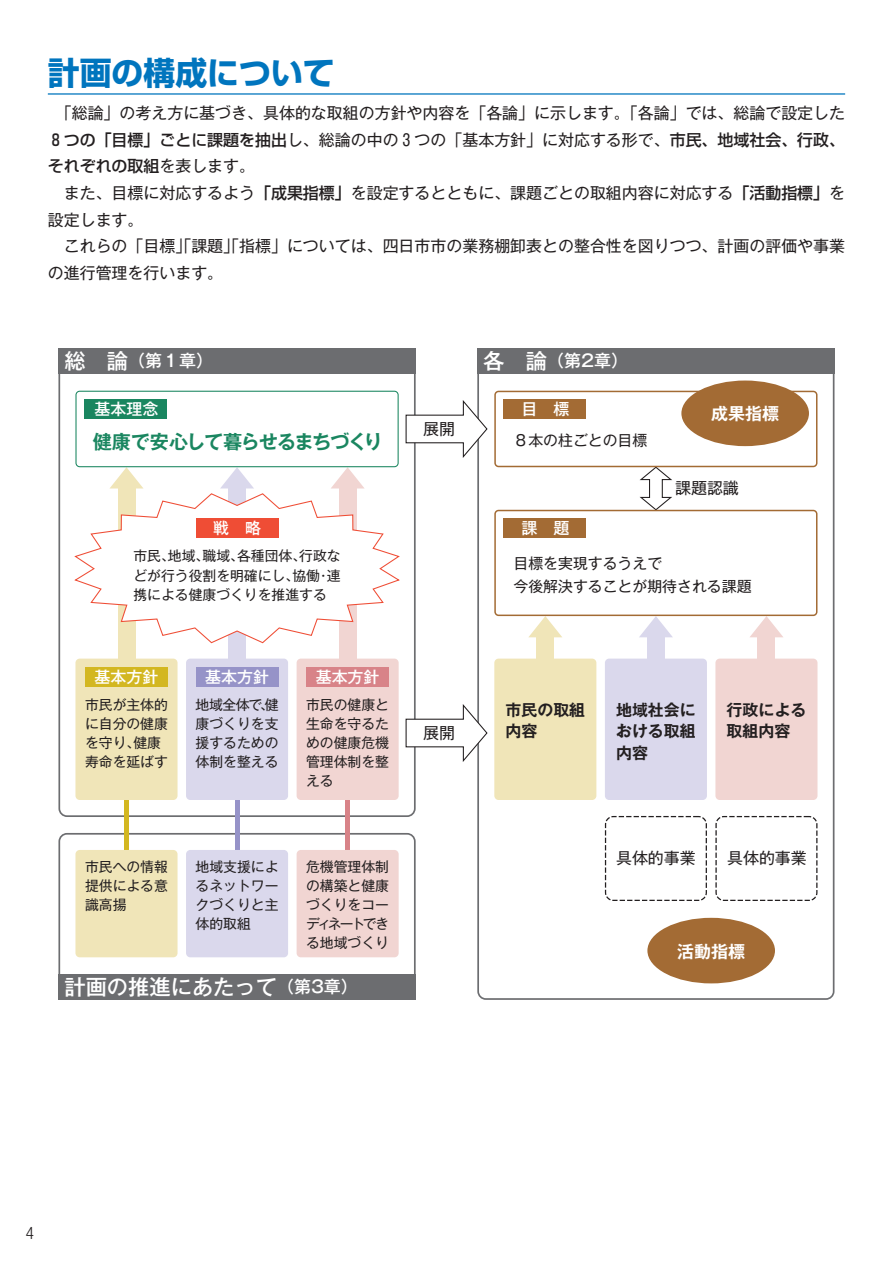
<style>
.page{position:relative;width:893px;height:1263px;background:#fff}
.page>*{position:absolute;margin:0;border:0;box-sizing:border-box;transform-origin:0 0}
.t1{font:31.95px "Shin Go Pro Bold 90 pv RKSJ H";color:#0075be}
.t2{font:21.3px "Gothic MB101 Pro Medium 90 pv RKSJ H";color:#fff}
.t3{font:19.2px "Gothic MB101 Pro De Bold 90 pv RKSJ H";letter-spacing:-.05em;color:#1a8660}
.t4{font:16.95px "Gothic MB101 Pro Medium 90 pv RKSJ H";color:#fff}
.t5{font:16.95px "Gothic MB101 Pro De Bold 90 pv RKSJ H";color:#fff}
.t6{font:300 condensed 16.95px "Helvetica Neue";color:#231f20}
.t7{font:15.9px/26.5px "Gothic MB101 Pro Regular 90 pv RKSJ H";color:#231f20}
.t8{font:15.9px/26.5px "Shin Go Pro Medium 90 pv RKSJ H";color:#231f20}
.t9{font:15.9px/21.3px "Gothic MB101 Pro De Bold 90 pv RKSJ H";color:#231f20}
.t10{font:15.9px "Gothic MB101 Pro Medium 90 pv RKSJ H";color:#fff}
.t11{font:14.85px/23.4px "Gothic MB101 Pro Regular 90 pv RKSJ H";color:#231f20}
.t12{font:13.8px/19.2px "Gothic MB101 Pro Regular 90 pv RKSJ H";color:#231f20;text-align:justify}
.s1{font-family:"Gothic MB101 Pro Regular 90 pv RKSJ H"}
.s2{font-family:"Shin Go Pro Medium 90 pv RKSJ H"}
.s3{font-size:21.3px}
.s4{font-size:16.95px}
</style>
<div class="page">
<svg style="left:58px;top:833px;width:358px;height:141px"></svg>
<svg style="left:58px;top:374px;width:358px;height:443px"></svg>
<div style="left:58px;top:348px;width:358px;height:26px;background:#6c6d70"></div>
<svg style="left:477px;top:374px;width:357px;height:626px"></svg>
<div style="left:477px;top:348px;width:357px;height:26px;background:#6c6d70"></div>
<div style="left:58px;top:974px;width:358px;height:26px;background:#6c6d70"></div>
<div style="left:124px;top:774px;width:5px;height:90px;background:#d3b721"></div>
<hr style="left:235px;top:774px;width:4px;height:90px;background:#9693c8">
<div style="left:345px;top:774px;width:5px;height:90px;background:#d88388"></div>
<div style="left:118px;top:487px;width:17px;height:306px;background:#f0e5b8"></div>
<div style="left:229px;top:487px;width:17px;height:306px;background:#dad8ec"></div>
<div style="left:339px;top:487px;width:17px;height:306px;background:#f1d5d2"></div>
<div style="left:537px;top:636px;width:17px;height:125px;background:#f0e5b8"></div>
<div style="left:647px;top:636px;width:17px;height:125px;background:#dad8ec"></div>
<div style="left:758px;top:636px;width:17px;height:125px;background:#f1d5d2"></div>
<svg style="left:405px;top:398px;width:83px;height:61px"></svg>
<svg style="left:405px;top:702px;width:83px;height:61px"></svg>
<svg style="left:73px;top:493px;width:328px;height:151px"></svg>
<svg style="left:75px;top:391px;width:324px;height:97px"></svg>
<svg style="left:494px;top:391px;width:323px;height:246px"></svg>
<div style="left:75px;top:659px;width:103px;height:141px;background:#f0e5b8;border-radius:4px"></div>
<div style="left:297px;top:659px;width:102px;height:141px;background:#f1d5d2;border-radius:4px"></div>
<div style="left:186px;top:659px;width:102px;height:141px;background:#dad8ec;border-radius:4px"></div>
<div style="left:494px;top:659px;width:102px;height:141px;background:#f0e5b8;border-radius:4px"></div>
<div style="left:715px;top:659px;width:102px;height:141px;background:#f1d5d2;border-radius:4px"></div>
<div style="left:605px;top:659px;width:102px;height:141px;background:#dad8ec;border-radius:4px"></div>
<svg style="left:715px;top:816px;width:102px;height:85px"></svg>
<svg style="left:605px;top:816px;width:102px;height:85px"></svg>
<div style="left:75px;top:850px;width:103px;height:107px;background:#f0e5b8;border-radius:4px"></div>
<div style="left:297px;top:850px;width:102px;height:107px;background:#f1d5d2;border-radius:4px"></div>
<div style="left:186px;top:850px;width:102px;height:107px;background:#dad8ec;border-radius:4px"></div>
<div style="left:681px;top:380px;width:128px;height:66px;background:#a36b34;border-radius:50%"></div>
<div style="left:647px;top:918px;width:128px;height:65px;background:#a36b34;border-radius:50%"></div>
<div style="left:196px;top:518px;width:83px;height:19px;background:#ef4d35"></div>
<div style="left:84px;top:399px;width:83px;height:19px;background:#1a8660"></div>
<div style="left:85px;top:667px;width:83px;height:19px;background:#d3b721"></div>
<div style="left:306px;top:667px;width:83px;height:19px;background:#d88388"></div>
<div style="left:196px;top:667px;width:83px;height:19px;background:#9693c8"></div>
<div style="left:503px;top:399px;width:83px;height:19px;background:#a36b34"></div>
<div style="left:503px;top:518px;width:83px;height:19px;background:#a36b34"></div>
<hr style="left:48px;top:93px;width:797px;height:2px;background:#0075be">
<h1 class="t1" style="left:48px;top:61px;width:289px">計画の構成について</h1>
<p class="t7" style="left:56px;top:102px;width:791px">「総論」の考え方に基づき、具体的な取組の方針や内容を「各論」に示します。「各論」では、総論で設定した</p>
<p class="t8" style="left:48px;top:129px;width:799px">8 つの「目標」ごとに課題を抽出<span class="s1">し、総論の中の 3 つの「基本方針」に対応する形で、</span>市民、地域社会、行政、それぞれの取組<span class="s1">を表します。</span></p>
<p class="t7" style="left:48px;top:182px;width:799px">　また、目標に対応するよう<span class="s2">「成果指標」</span>を設定するとともに、課題ごとの取組内容に対応する<span class="s2">「活動指標」</span>を設定します。<br>　これらの「目標」「課題」「指標」については、四日市市の業務棚卸表との整合性を図りつつ、計画の評価や事業の進行管理を行います。</p>
<p class="t4" style="left:64px;top:355px;width:150px"><span class="s3">総　論</span>（第１章）</p>
<p class="t4" style="left:483px;top:355px;width:146px"><span class="s3">各　論</span>（第2章）</p>
<p class="t10" style="left:95px;top:403px;width:65px">基本理念</p>
<h3 class="t3" style="left:93px;top:435px;width:291px">健康で安心して暮らせるまちづくり</h3>
<p class="t10" style="left:213px;top:522px;width:49px">戦　略</p>
<p class="t7" style="left:423px;top:417px;width:33px">展開</p>
<p class="t10" style="left:521px;top:403px;width:49px">目　標</p>
<p class="t11" style="left:513px;top:431px;width:135px">８本の柱ごとの目標</p>
<p class="t10" style="left:521px;top:522px;width:49px">課　題</p>
<p class="t5" style="left:711px;top:407px;width:70px">成果指標</p>
<p class="t7" style="left:675px;top:477px;width:65px">課題認識</p>
<p class="t12" style="left:133px;top:548px;width:209px">市民、地域、職域、各種団体、行政などが行う役割を明確にし、協働・連携による健康づくりを推進する</p>
<p class="t10" style="left:95px;top:671px;width:65px">基本方針</p>
<p class="t10" style="left:205px;top:671px;width:65px">基本方針</p>
<p class="t10" style="left:316px;top:671px;width:65px">基本方針</p>
<p class="t12" style="left:85px;top:697px;width:84px;text-align:left">市民が主体的に自分の健康を守り、健康寿命を延ばす</p>
<p class="t12" style="left:196px;top:697px;width:84px">地域全体で、健康づくりを支援するための体制を整える</p>
<p class="t12" style="left:306px;top:697px;width:84px">市民の健康と生命を守るための健康危機管理体制を整える</p>
<p class="t12" style="left:85px;top:859px;width:84px">市民への情報提供による意識高揚</p>
<p class="t12" style="left:196px;top:859px;width:84px">地域支援によるネットワークづくりと主体的取組</p>
<p class="t12" style="left:306px;top:859px;width:84px">危機管理体制の構築と健康づくりをコーディネートできる地域づくり</p>
<h2 class="t2" style="left:64px;top:979px;width:295px">計画の推進にあたって<span class="s4">（第3章）</span></h2>
<p class="t7" style="left:423px;top:721px;width:33px">展開</p>
<p class="t11" style="left:513px;top:554px;width:240px">目標を実現するうえで<br>今後解決することが期待される課題</p>
<p class="t9" style="left:505px;top:702px;width:81px">市民の取組内容</p>
<p class="t9" style="left:616px;top:702px;width:81px;text-align:justify">地域社会における取組内容</p>
<p class="t9" style="left:727px;top:702px;width:81px">行政による取組内容</p>
<p class="t7" style="left:616px;top:847px;width:81px">具体的事業</p>
<p class="t7" style="left:727px;top:847px;width:81px">具体的事業</p>
<p class="t5" style="left:677px;top:945px;width:70px">活動指標</p>
<p class="t6" style="left:26px;top:1227px;width:10px">4</p>
</div>
